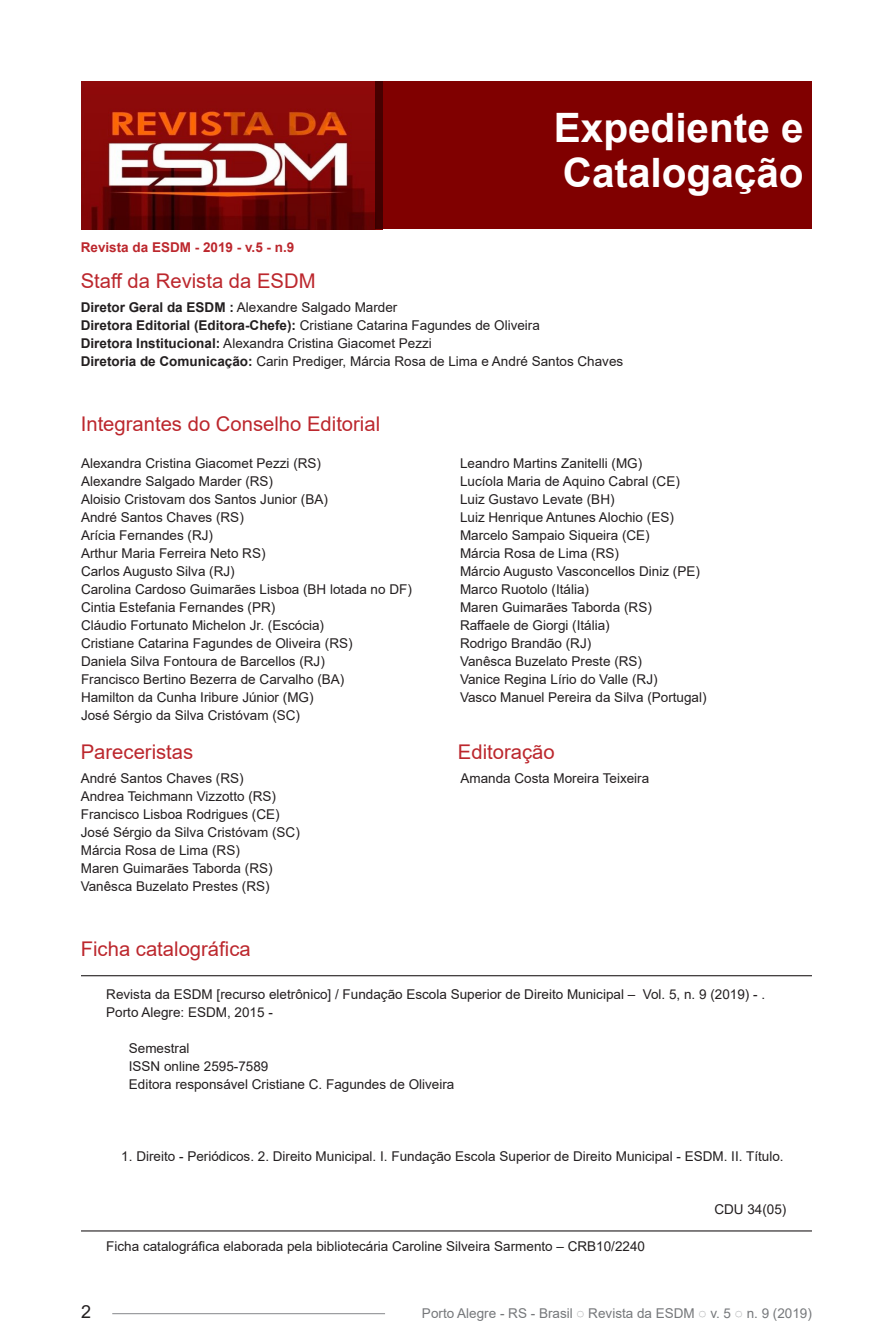
<style>
.page{position:relative;width:893px;height:1340px;background:#fff}
.page>*{position:absolute;margin:0;border:0;box-sizing:border-box;transform-origin:0 0}
.expediente_e_catalog{font:700 40.5px "Arial";color:#fff}
.titulo-staff_e_conse{font:20.25px "Arial";color:#bc272d}
.t1{font:18px "Arial";color:#231f20}
.nomes_do_conselho_ed{font:13.5px "Arial";color:#231f20}
.ficha_catalografica{font:13.5px/18px "Arial";color:#231f20}
.texto-staff{font:13.5px "Arial";color:#231f20}
.t2{font:13.5px "Arial";color:#76787b}
.Revista_da_ESDM_-_ac{font:700 13.5px "Arial";color:#bc272d}
.CDU_ficha{font:13.5px "Arial";color:#231f20}
.s1{font-weight:700}
</style>
<div class="page">
<hr style="left:112px;top:1312px;width:273px;height:2px;background:#939598">
<img style="left:81px;top:81px;width:295px;height:148px">
<div style="left:376px;top:81px;width:436px;height:148px;background:#800000"></div>
<hr style="left:81px;top:1230px;width:731px;height:1px;background:#231f20">
<hr style="left:81px;top:975px;width:731px;height:1px;background:#231f20">
<p class="expediente_e_catalog" style="left:554px;top:99px;width:251px">Expediente e</p>
<p class="expediente_e_catalog" style="left:563px;top:144px;width:242px">Catalogação</p>
<p class="Revista_da_ESDM_-_ac" style="left:81px;top:238px;width:215px">Revista da ESDM - 2019 - v.5 - n.9</p>
<p class="titulo-staff_e_conse" style="left:81px;top:267px;width:236px">Staff da Revista da ESDM</p>
<p class="texto-staff" style="left:81px;top:298px;width:318px"><span class="s1">Diretor Geral da ESDM :</span> Alexandre Salgado Marder</p>
<p class="texto-staff" style="left:81px;top:316px;width:461px"><span class="s1">Diretora Editorial (Editora-Chefe):</span> Cristiane Catarina Fagundes de Oliveira</p>
<p class="texto-staff" style="left:81px;top:334px;width:353px"><span class="s1">Diretora Institucional:</span> Alexandra Cristina Giacomet Pezzi</p>
<p class="texto-staff" style="left:81px;top:352px;width:544px"><span class="s1">Diretoria de Comunicação:</span> Carin Prediger, Márcia Rosa de Lima e André Santos Chaves</p>
<p class="titulo-staff_e_conse" style="left:81px;top:410px;width:301px">Integrantes do Conselho Editorial</p>
<p class="nomes_do_conselho_ed" style="left:81px;top:454px;width:242px">Alexandra Cristina Giacomet Pezzi (RS)</p>
<p class="nomes_do_conselho_ed" style="left:81px;top:472px;width:194px">Alexandre Salgado Marder (RS)</p>
<p class="nomes_do_conselho_ed" style="left:81px;top:490px;width:248px">Aloisio Cristovam dos Santos Junior (BA)</p>
<p class="nomes_do_conselho_ed" style="left:81px;top:508px;width:164px">André Santos Chaves (RS)</p>
<p class="nomes_do_conselho_ed" style="left:81px;top:526px;width:134px">Arícia Fernandes (RJ)</p>
<p class="nomes_do_conselho_ed" style="left:81px;top:544px;width:186px">Arthur Maria Ferreira Neto RS)</p>
<p class="nomes_do_conselho_ed" style="left:81px;top:562px;width:155px">Carlos Augusto Silva (RJ)</p>
<p class="nomes_do_conselho_ed" style="left:81px;top:580px;width:332px">Carolina Cardoso Guimarães Lisboa (BH lotada no DF)</p>
<p class="nomes_do_conselho_ed" style="left:81px;top:598px;width:196px">Cintia Estefania Fernandes (PR)</p>
<p class="nomes_do_conselho_ed" style="left:81px;top:616px;width:245px">Cláudio Fortunato Michelon Jr. (Escócia)</p>
<p class="nomes_do_conselho_ed" style="left:81px;top:634px;width:273px">Cristiane Catarina Fagundes de Oliveira (RS)</p>
<p class="nomes_do_conselho_ed" style="left:81px;top:652px;width:245px">Daniela Silva Fontoura de Barcellos (RJ)</p>
<p class="nomes_do_conselho_ed" style="left:81px;top:670px;width:265px">Francisco Bertino Bezerra de Carvalho (BA)</p>
<p class="nomes_do_conselho_ed" style="left:81px;top:688px;width:234px">Hamilton da Cunha Iribure Júnior (MG)</p>
<p class="nomes_do_conselho_ed" style="left:81px;top:706px;width:221px">José Sérgio da Silva Cristóvam (SC)</p>
<p class="nomes_do_conselho_ed" style="left:460px;top:454px;width:184px">Leandro Martins Zanitelli (MG)</p>
<p class="nomes_do_conselho_ed" style="left:460px;top:472px;width:221px">Lucíola Maria de Aquino Cabral (CE)</p>
<p class="nomes_do_conselho_ed" style="left:460px;top:490px;width:156px">Luiz Gustavo Levate (BH)</p>
<p class="nomes_do_conselho_ed" style="left:460px;top:508px;width:215px">Luiz Henrique Antunes Alochio (ES)</p>
<p class="nomes_do_conselho_ed" style="left:460px;top:526px;width:191px">Marcelo Sampaio Siqueira (CE)</p>
<p class="nomes_do_conselho_ed" style="left:460px;top:544px;width:161px">Márcia Rosa de Lima (RS)</p>
<p class="nomes_do_conselho_ed" style="left:460px;top:562px;width:241px">Márcio Augusto Vasconcellos Diniz (PE)</p>
<p class="nomes_do_conselho_ed" style="left:460px;top:580px;width:131px">Marco Ruotolo (Itália)</p>
<p class="nomes_do_conselho_ed" style="left:460px;top:598px;width:193px">Maren Guimarães Taborda (RS)</p>
<p class="nomes_do_conselho_ed" style="left:460px;top:616px;width:151px">Raffaele de Giorgi (Itália)</p>
<p class="nomes_do_conselho_ed" style="left:460px;top:634px;width:133px">Rodrigo Brandão (RJ)</p>
<p class="nomes_do_conselho_ed" style="left:460px;top:652px;width:184px">Vanêsca Buzelato Preste (RS)</p>
<p class="nomes_do_conselho_ed" style="left:460px;top:670px;width:199px">Vanice Regina Lírio do Valle (RJ)</p>
<p class="nomes_do_conselho_ed" style="left:460px;top:688px;width:248px">Vasco Manuel Pereira da Silva (Portugal)</p>
<p class="titulo-staff_e_conse" style="left:81px;top:737px;width:114px">Pareceristas</p>
<p class="titulo-staff_e_conse" style="left:458px;top:737px;width:98px">Editoração</p>
<p class="nomes_do_conselho_ed" style="left:81px;top:769px;width:164px">André Santos Chaves (RS)</p>
<p class="nomes_do_conselho_ed" style="left:460px;top:769px;width:190px">Amanda Costa Moreira Teixeira</p>
<p class="nomes_do_conselho_ed" style="left:81px;top:787px;width:197px">Andrea Teichmann Vizzotto (RS)</p>
<p class="nomes_do_conselho_ed" style="left:81px;top:805px;width:200px">Francisco Lisboa Rodrigues (CE)</p>
<p class="nomes_do_conselho_ed" style="left:81px;top:823px;width:221px">José Sérgio da Silva Cristóvam (SC)</p>
<p class="nomes_do_conselho_ed" style="left:81px;top:841px;width:161px">Márcia Rosa de Lima (RS)</p>
<p class="nomes_do_conselho_ed" style="left:81px;top:859px;width:193px">Maren Guimarães Taborda (RS)</p>
<p class="nomes_do_conselho_ed" style="left:81px;top:877px;width:190px">Vanêsca Buzelato Prestes (RS)</p>
<p class="titulo-staff_e_conse" style="left:81px;top:935px;width:171px">Ficha catalográfica</p>
<p class="ficha_catalografica" style="left:106px;top:984px;width:660px">Revista da ESDM [recurso eletrônico] / Fundação Escola Superior de Direito Municipal – Vol. 5, n. 9 (2019) - .<br>Porto Alegre: ESDM, 2015 -</p>
<p class="ficha_catalografica" style="left:129px;top:1038px;width:62px">Semestral</p>
<p class="ficha_catalografica" style="left:129px;top:1056px;width:141px">ISSN online 2595-7589</p>
<p class="ficha_catalografica" style="left:129px;top:1074px;width:327px">Editora responsável Cristiane C. Fagundes de Oliveira</p>
<p class="ficha_catalografica" style="left:121px;top:1146px;width:664px">1. Direito - Periódicos. 2. Direito Municipal. I. Fundação Escola Superior de Direito Municipal - ESDM. II. Título.</p>
<p class="ficha_catalografica" style="left:106px;top:1236px;width:540px">Ficha catalográfica elaborada pela bibliotecária Caroline Silveira Sarmento – CRB10/2240</p>
<p class="CDU_ficha" style="left:714px;top:1200px;width:74px">CDU 34(05)</p>
<h3 class="t1" style="left:81px;top:1299px;width:12px">2</h3>
<p class="t2" style="left:422px;top:1303px;width:391px">Porto Alegre - RS - Brasil ◌ Revista da ESDM ◌ v. 5 ◌ n. 9 (2019)</p>
</div>
